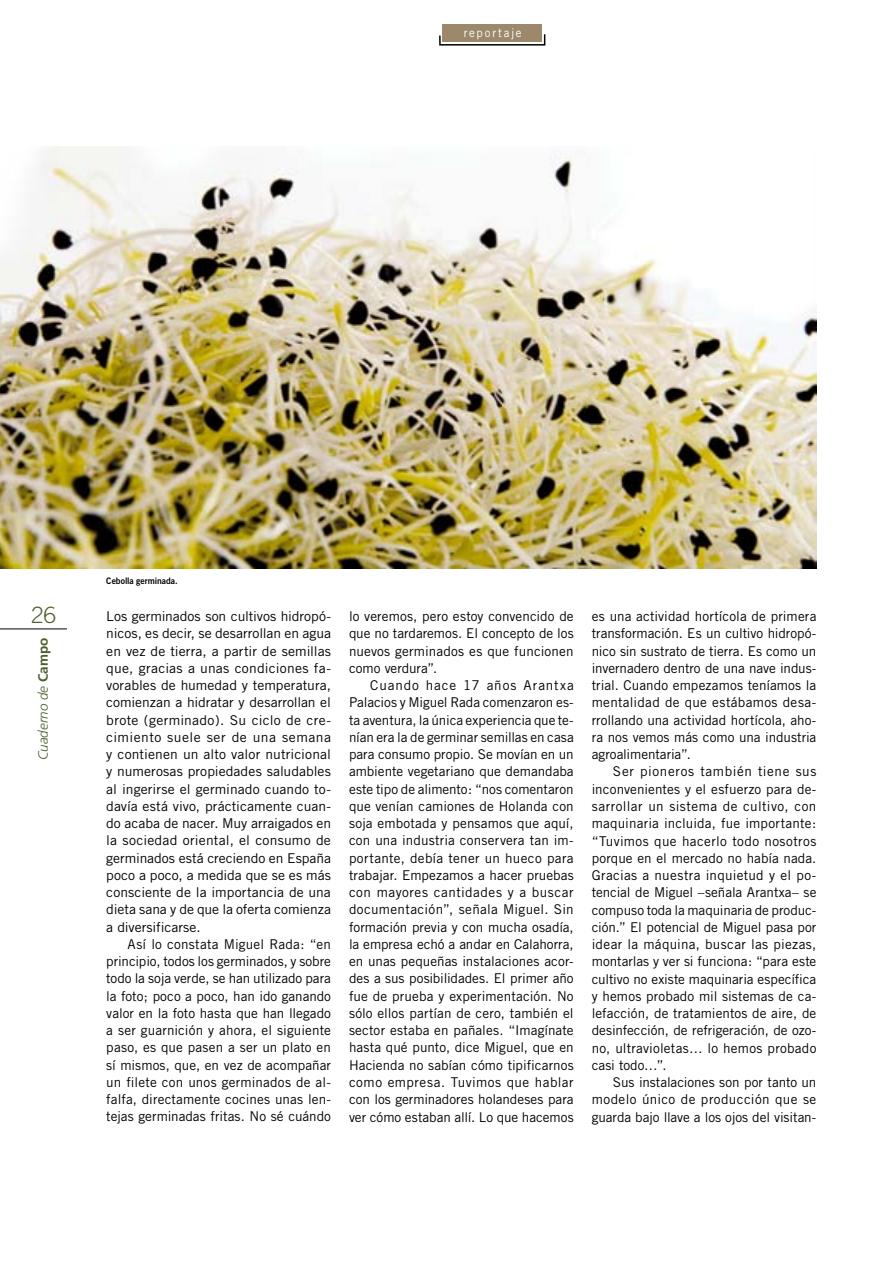
<style>
.page{position:relative;width:893px;height:1263px;background:#fff}
.page>*{position:absolute;margin:0;border:0;box-sizing:border-box;transform-origin:0 0}
.t1{font:300 22.5px "Trade Gothic";color:#4d602b}
.t2{font:13.5px/17.2px "Trade Gothic";color:#000;text-align:justify}
.t3{font:italic 300 13.5px "Frutiger";color:#4d602b}
.t4{font:12px "Trade Gothic";letter-spacing:.155em;color:#fff;scale:.95 1}
.t5{font:9px "Trade Gothic Bold Two";color:#000;scale:.95 1}
.s1{font-weight:700;font-style:normal}
</style>
<div class="page">
<img style="left:0;top:146px;width:816px;height:423px">
<hr style="left:0;top:628px;width:67px;height:1px;background:#000">
<div style="left:443px;top:24px;width:99px;height:18px;background:#9c896c"></div>
<svg style="left:439px;top:33px;width:107px;height:13px"></svg>
<p class="t4" style="left:464px;top:26px;width:63px">reportaje</p>
<h1 class="t1" style="left:31px;top:601px;width:27px">26</h1>
<p class="t3" style="left:35px;top:760px;width:124px;rotate:-90deg">Cuaderno de <span class="s1">Campo</span></p>
<p class="t5" style="left:106px;top:575px;width:77px">Cebolla germinada.</p>
<p class="t2" style="left:106px;top:607px;width:226px">Los germinados son cultivos hidropó&shy;nicos, es decir, se desarrollan en agua en vez de tierra, a partir de semillas que, gracias a unas condiciones fa&shy;vorables de humedad y temperatura, comienzan a hidratar y desarrollan el brote (germinado). Su ciclo de cre&shy;cimiento suele ser de una semana y contienen un alto valor nutricional y numerosas propiedades saludables al ingerirse el germinado cuando to&shy;davía está vivo, prácticamente cuan&shy;do acaba de nacer. Muy arraigados en la sociedad oriental, el consumo de germinados está creciendo en España poco a poco, a medida que se es más consciente de la importancia de una dieta sana y de que la oferta comienza a diversificarse.</p>
<p class="t2" style="left:106px;top:935px;width:226px;text-indent:21px">Así lo constata Miguel Rada: “en principio, todos los germinados, y sobre todo la soja verde, se han utilizado para la foto; poco a poco, han ido ganando valor en la foto hasta que han llegado a ser guarnición y ahora, el siguiente paso, es que pasen a ser un plato en sí mismos, que, en vez de acompañar un filete con unos germinados de al&shy;falfa, directamente cocines unas len&shy;tejas germinadas fritas. No sé cuándo</p>
<p class="t2" style="left:349px;top:607px;width:226px">lo veremos, pero estoy convencido de que no tardaremos. El concepto de los nuevos germinados es que funcionen como verdura”.</p>
<p class="t2" style="left:349px;top:676px;width:226px;text-indent:21px">Cuando hace 17 años Arantxa Palacios y Miguel Rada comenzaron es&shy;ta aventura, la única experiencia que te&shy;nían era la de germinar semillas en casa para consumo propio. Se movían en un ambiente vegetariano que demandaba este tipo de alimento: “nos comentaron que venían camiones de Holanda con soja embotada y pensamos que aquí, con una industria conservera tan im&shy;portante, debía tener un hueco para trabajar. Empezamos a hacer pruebas con mayores cantidades y a buscar documentación”, señala Miguel. Sin formación previa y con mucha osadía, la empresa echó a andar en Calahorra, en unas pequeñas instalaciones acor&shy;des a sus posibilidades. El primer año fue de prueba y experimentación. No sólo ellos partían de cero, también el sector estaba en pañales. “Imagínate hasta qué punto, dice Miguel, que en Hacienda no sabían cómo tipificarnos como empresa. Tuvimos que hablar con los germinadores holandeses para ver cómo estaban allí. Lo que hacemos</p>
<p class="t2" style="left:592px;top:608px;width:226px">es una actividad hortícola de primera transformación. Es un cultivo hidropó&shy;nico sin sustrato de tierra. Es como un invernadero dentro de una nave indus&shy;trial. Cuando empezamos teníamos la mentalidad de que estábamos desa&shy;rrollando una actividad hortícola, aho&shy;ra nos vemos más como una industria agroalimentaria”.</p>
<p class="t2" style="left:592px;top:763px;width:226px;text-indent:21px">Ser pioneros también tiene sus inconvenientes y el esfuerzo para de&shy;sarrollar un sistema de cultivo, con maquinaria incluida, fue importante: “Tuvimos que hacerlo todo nosotros porque en el mercado no había nada.<br>Gracias a nuestra inquietud y el po&shy;tencial de Miguel –señala Arantxa– se compuso toda la maquinaria de produc&shy;ción.” El potencial de Miguel pasa por idear la máquina, buscar las piezas, montarlas y ver si funciona: “para este cultivo no existe maquinaria específica y hemos probado mil sistemas de ca&shy;lefacción, de tratamientos de aire, de desinfección, de refrigeración, de ozo&shy;no, ultravioletas… lo hemos probado casi todo…”.</p>
<p class="t2" style="left:592px;top:1073px;width:226px;text-indent:21px">Sus instalaciones son por tanto un modelo único de producción que se guarda bajo llave a los ojos del visitan-</p>
</div>
